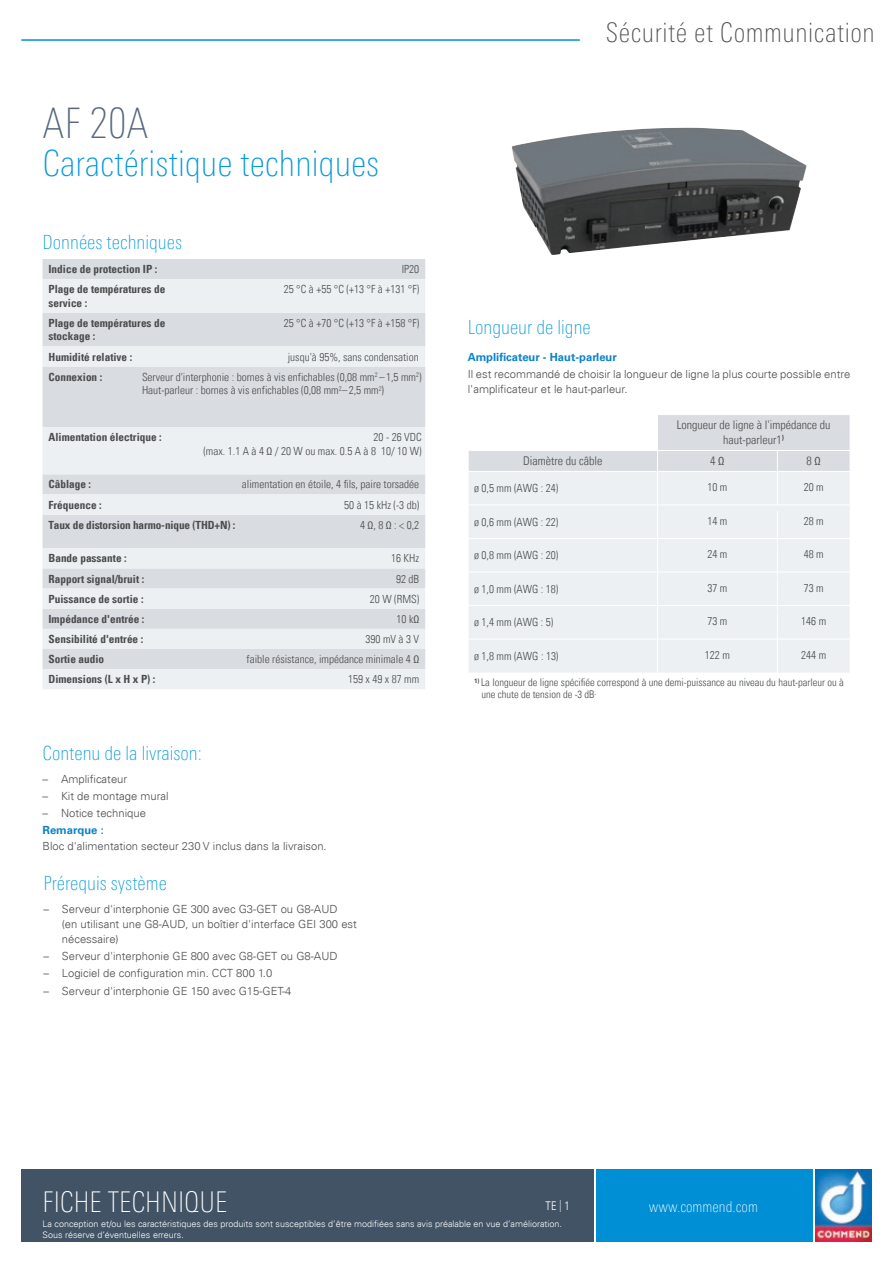
<style>
.page{position:relative;width:893px;height:1263px;background:#fff}
.page>*{position:absolute;margin:0;border:0;box-sizing:border-box;transform-origin:0 0}
.t1{font:100 condensed 42px "Univers Next Pro";color:#58687a}
.t2{font:100 condensed 36px "Univers Next Pro";color:#069ad9}
.t3{font:100 condensed 28.5px "Univers Next Pro";color:#fff}
.t4{font:100 condensed 27px "Univers Next Pro";letter-spacing:.02em;color:#4b4c4d}
.t5{font:100 condensed 19.5px "Univers Next Pro";color:#069ad9}
.t6{font:100 condensed 15px "Univers Next Pro";color:#fff}
.t7{font:12px/15px "Univers Com 47 Light Cond";color:#4b4c4d;text-align:center}
.t8{font:12px "Univers Com 47 Light Cond";color:#fff}
.t9{font:11.25px/13.5px "Univers Com 47 Light Cond";color:#4b4c4d}
.t10{font:300 11.25px/15px "Univers Com 45";color:#4b4c4d}
.t11{font:11.25px/13.5px "Univers Com 67 Bold Cond";color:#4b4c4d}
.t12{font:700 11.25px "Univers Com 65";color:#0c83c7}
.t13{font:10.5px/12px "Univers Com 47 Light Cond";color:#4b4c4d}
.t14{font:300 9px/10.8px "Univers Com 45";color:#fff}
.s1{color:#d5dde2}
</style>
<div class="page">
<img style="left:815px;top:1169px;width:57px;height:73px">
<img style="left:511px;top:128px;width:296px;height:127px">
<div style="left:21px;top:1169px;width:573px;height:73px;background:#425366"></div>
<div style="left:596px;top:1169px;width:216px;height:73px;background:#008fd5"></div>
<hr style="left:21px;top:39px;width:559px;height:2px;background:#008fd5">
<div style="left:43px;top:259px;width:382px;height:20px;background:#d9dce0"></div>
<svg style="left:43px;top:279px;width:382px;height:410px;background:#e2e6e9"></svg>
<div style="left:469px;top:472px;width:381px;height:201px;background:#ecf0f2"></div>
<svg style="left:468px;top:415px;width:382px;height:56px"></svg>
<hr style="left:657px;top:472px;width:1px;height:32px;background:#fff">
<hr style="left:777px;top:472px;width:1px;height:32px;background:#fff">
<hr style="left:468px;top:504px;width:189px;height:1px;background:#fff">
<hr style="left:657px;top:504px;width:120px;height:1px;background:#fff">
<hr style="left:657px;top:505px;width:1px;height:33px;background:#fff">
<hr style="left:777px;top:504px;width:73px;height:1px;background:#fff">
<hr style="left:777px;top:511px;width:1px;height:33px;background:#fff">
<hr style="left:468px;top:538px;width:189px;height:1px;background:#fff">
<hr style="left:657px;top:538px;width:120px;height:1px;background:#fff">
<hr style="left:657px;top:539px;width:1px;height:33px;background:#fff">
<hr style="left:777px;top:538px;width:73px;height:1px;background:#fff">
<hr style="left:777px;top:544px;width:1px;height:33px;background:#fff">
<hr style="left:468px;top:572px;width:189px;height:1px;background:#fff">
<hr style="left:657px;top:572px;width:120px;height:1px;background:#fff">
<hr style="left:657px;top:572px;width:1px;height:33px;background:#fff">
<hr style="left:777px;top:572px;width:73px;height:1px;background:#fff">
<hr style="left:777px;top:578px;width:1px;height:33px;background:#fff">
<hr style="left:468px;top:605px;width:189px;height:1px;background:#fff">
<hr style="left:657px;top:605px;width:120px;height:1px;background:#fff">
<hr style="left:657px;top:606px;width:1px;height:33px;background:#fff">
<hr style="left:777px;top:605px;width:73px;height:1px;background:#fff">
<hr style="left:777px;top:611px;width:1px;height:33px;background:#fff">
<hr style="left:468px;top:639px;width:189px;height:1px;background:#fff">
<hr style="left:657px;top:639px;width:120px;height:1px;background:#fff">
<hr style="left:657px;top:639px;width:1px;height:34px;background:#fff">
<hr style="left:777px;top:639px;width:73px;height:1px;background:#fff">
<hr style="left:777px;top:639px;width:1px;height:34px;background:#fff">
<hr style="left:657px;top:415px;width:1px;height:35px;background:#fff">
<hr style="left:657px;top:450px;width:120px;height:1px;background:#fff">
<hr style="left:777px;top:450px;width:73px;height:1px;background:#fff">
<h1 class="t1" style="left:43px;top:99px;width:107px">AF 20A</h1>
<h2 class="t2" style="left:43px;top:143px;width:338px">Caractéristique techniques</h2>
<h3 class="t5" style="left:43px;top:231px;width:141px">Données techniques</h3>
<p class="t11" style="left:49px;top:262px;width:110px">Indice de protection IP :</p>
<p class="t9" style="left:402px;top:262px;width:19px">IP20</p>
<p class="t11" style="left:49px;top:282px;width:118px">Plage de températures de service :</p>
<p class="t9" style="left:284px;top:283px;width:137px">25 °C à +55 °C (+13 °F à +131 °F)</p>
<p class="t11" style="left:49px;top:316px;width:118px">Plage de températures de stockage :</p>
<p class="t9" style="left:284px;top:316px;width:137px">25 °C à +70 °C (+13 °F à +158 °F)</p>
<p class="t11" style="left:49px;top:350px;width:85px">Humidité relative :</p>
<p class="t9" style="left:288px;top:350px;width:132px">jusqu'à 95%, sans condensation</p>
<p class="t11" style="left:49px;top:370px;width:55px">Connexion :</p>
<p class="t9" style="left:142px;top:370px;width:281px">Serveur d'interphonie : bornes à vis enfichables (0,08 mm<sup>2</sup> – 1,5 mm<sup>2</sup>)<br>Haut-parleur : bornes à vis enfichables (0,08 mm<sup>2</sup>– 2,5 mm<sup>2</sup>)</p>
<p class="t11" style="left:49px;top:430px;width:115px">Alimentation électrique :</p>
<p class="t9" style="left:203px;top:430px;width:220px;text-align:right">20 - 26 VDC<br>(max. 1.1 A à 4 Ω / 20 W ou max. 0.5 A à 8 10/ 10 W)</p>
<p class="t11" style="left:49px;top:478px;width:44px">Câblage :</p>
<p class="t9" style="left:242px;top:478px;width:179px">alimentation en étoile, 4 fils, paire torsadée</p>
<p class="t11" style="left:49px;top:498px;width:55px">Fréquence :</p>
<p class="t9" style="left:344px;top:498px;width:76px">50 à 15 kHz (-3 db)</p>
<p class="t11" style="left:48px;top:518px;width:188px">Taux de distorsion harmo-nique (THD+N) :</p>
<p class="t9" style="left:360px;top:518px;width:61px">4 Ω, 8 Ω : &lt; 0,2</p>
<p class="t11" style="left:49px;top:552px;width:80px">Bande passante :</p>
<p class="t9" style="left:391px;top:552px;width:30px">16 KHz</p>
<p class="t11" style="left:49px;top:572px;width:97px">Rapport signal/bruit :</p>
<p class="t9" style="left:396px;top:572px;width:25px">92 dB</p>
<p class="t11" style="left:49px;top:592px;width:96px">Puissance de sortie :</p>
<p class="t9" style="left:370px;top:592px;width:51px">20 W (RMS)</p>
<p class="t11" style="left:49px;top:612px;width:97px">Impédance d'entrée :</p>
<p class="t9" style="left:397px;top:612px;width:24px">10 kΩ</p>
<p class="t11" style="left:49px;top:632px;width:96px">Sensibilité d'entrée :</p>
<p class="t9" style="left:365px;top:632px;width:55px">390 mV à 3 V</p>
<p class="t11" style="left:49px;top:652px;width:57px">Sortie audio</p>
<p class="t9" style="left:247px;top:652px;width:174px">faible résistance, impédance minimale 4 Ω</p>
<p class="t11" style="left:49px;top:672px;width:108px">Dimensions (L x H x P) :</p>
<p class="t9" style="left:348px;top:673px;width:73px">159 x 49 x 87 mm</p>
<h3 class="t5" style="left:43px;top:742px;width:161px">Contenu de la livraison:</h3>
<p class="t10" style="left:43px;top:772px;width:86px">– Amplificateur</p>
<p class="t10" style="left:43px;top:789px;width:128px">– Kit de montage mural</p>
<p class="t10" style="left:43px;top:806px;width:105px">– Notice technique</p>
<p class="t12" style="left:43px;top:823px;width:63px">Remarque :</p>
<p class="t10" style="left:43px;top:838px;width:286px">Bloc d'alimentation secteur 230 V inclus dans la livraison.</p>
<h3 class="t5" style="left:43px;top:872px;width:125px">Prérequis système</h3>
<p class="t10" style="left:62px;top:902px;width:297px;text-indent:-18px">– Serveur d'interphonie GE 300 avec G3-GET ou G8-AUD<br>(en utilisant une G8-AUD, un boîtier d'interface GEI 300 est nécessaire)</p>
<p class="t10" style="left:43px;top:949px;width:296px">– Serveur d'interphonie GE 800 avec G8-GET ou G8-AUD</p>
<p class="t10" style="left:43px;top:966px;width:230px">– Logiciel de configuration min. CCT 800 1.0</p>
<p class="t10" style="left:43px;top:983px;width:250px">– Serveur d'interphonie GE 150 avec G15-GET-4</p>
<h3 class="t4" style="left:606px;top:17px;width:270px">Sécurité et Communication</h3>
<h3 class="t5" style="left:468px;top:316px;width:125px">Longueur de ligne</h3>
<p class="t12" style="left:468px;top:351px;width:151px">Amplificateur - Haut-parleur</p>
<p class="t10" style="left:468px;top:367px;width:384px">Il est recommandé de choisir la longueur de ligne la plus courte possible entre l'amplificateur et le haut-parleur.</p>
<p class="t7" style="left:677px;top:418px;width:155px">Longueur de ligne à l'impédance du haut-parleur1<sup>)</sup></p>
<p class="t7" style="left:523px;top:453px;width:81px">Diamètre du câble</p>
<p class="t7" style="left:710px;top:453px;width:16px">4 Ω</p>
<p class="t7" style="left:807px;top:453px;width:16px">8 Ω</p>
<p class="t9" style="left:474px;top:481px;width:86px">ø 0,5 mm (AWG : 24)</p>
<p class="t9" style="left:707px;top:480px;width:21px">10 m</p>
<p class="t9" style="left:804px;top:480px;width:21px">20 m</p>
<p class="t9" style="left:474px;top:515px;width:86px">ø 0,6 mm (AWG : 22)</p>
<p class="t9" style="left:707px;top:514px;width:21px">14 m</p>
<p class="t9" style="left:804px;top:514px;width:21px">28 m</p>
<p class="t9" style="left:474px;top:549px;width:86px">ø 0,8 mm (AWG : 20)</p>
<p class="t9" style="left:707px;top:547px;width:21px">24 m</p>
<p class="t9" style="left:804px;top:547px;width:21px">48 m</p>
<p class="t9" style="left:474px;top:582px;width:86px">ø 1,0 mm (AWG : 18)</p>
<p class="t9" style="left:707px;top:581px;width:21px">37 m</p>
<p class="t9" style="left:804px;top:581px;width:21px">73 m</p>
<p class="t9" style="left:474px;top:616px;width:81px">ø 1,4 mm (AWG : 5)</p>
<p class="t9" style="left:707px;top:614px;width:21px">73 m</p>
<p class="t9" style="left:801px;top:614px;width:26px">146 m</p>
<p class="t9" style="left:474px;top:649px;width:86px">ø 1,8 mm (AWG : 13)</p>
<p class="t9" style="left:705px;top:648px;width:26px">122 m</p>
<p class="t9" style="left:801px;top:648px;width:26px">244 m</p>
<p class="t13" style="left:481px;top:677px;width:364px;text-indent:-7px"><sup>1)</sup> La longueur de ligne spécifiée correspond à une demi-puissance au niveau du haut-parleur ou à une chute de tension de -3 dB<sup>.</sup></p>
<h3 class="t3" style="left:43px;top:1186px;width:186px">FICHE TECHNIQUE</h3>
<p class="t8" style="left:545px;top:1198px;width:26px">TE <span class="s1">|</span> 1</p>
<h3 class="t6" style="left:649px;top:1198px;width:111px">www.commend.com</h3>
<p class="t14" style="left:43px;top:1218px;width:521px">La conception et/ou les caractéristiques des produits sont susceptibles d’être modifiées sans avis préalable en vue d’amélioration.<br>Sous réserve d’éventuelles erreurs.</p>
</div>
